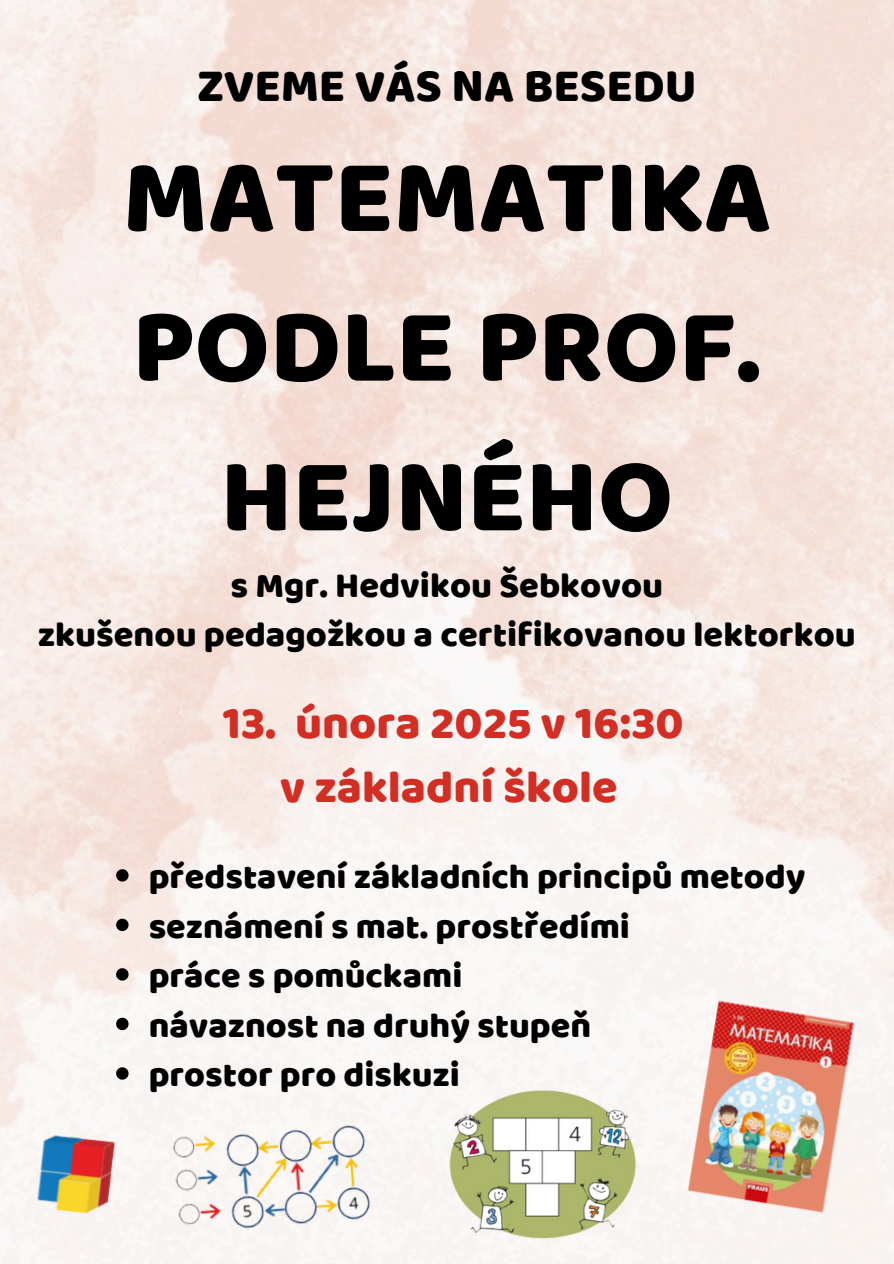
<style>
.page{position:relative;width:894px;height:1264px;background:#fff}
.page>*{position:absolute;margin:0;border:0;box-sizing:border-box;transform-origin:0 0}
.t1{font:107.1px/149.7px "Baloo";color:#000;text-align:center}
.t2{font:48px "Baloo";color:#000}
.t3{font:46.5px/64.2px "Baloo";color:#d22e24;text-align:center}
.t4{font:36px "Baloo";color:#000}
.t5{font:35.7px "Baloo";color:#000}
</style>
<div class="page">
<img style="left:0;top:0;width:893px;height:1263px">
<img style="left:674px;top:990px;width:189px;height:232px">
<img style="left:34px;top:1122px;width:97px;height:100px">
<img style="left:168px;top:1113px;width:215px;height:131px">
<img style="left:446px;top:1086px;width:202px;height:158px">
<svg style="left:116px;top:869px;width:12px;height:12px"></svg>
<svg style="left:116px;top:918px;width:12px;height:13px"></svg>
<svg style="left:116px;top:968px;width:12px;height:12px"></svg>
<svg style="left:116px;top:1017px;width:12px;height:13px"></svg>
<svg style="left:116px;top:1067px;width:12px;height:12px"></svg>
<p class="t2" style="left:197px;top:56px;width:501px">ZVEME VÁS NA BESEDU</p>
<h2 class="t1" style="left:122px;top:119px;width:649px">MATEMATIKA<br>PODLE PROF.<br>HEJNÉHO</h2>
<h1 class="t4" style="left:230px;top:563px;width:434px">s Mgr. Hedvikou Šebkovou</h1>
<p class="t4" style="left:38px;top:612px;width:819px">zkušenou pedagožkou a certifikovanou lektorkou</p>
<p class="t3" style="left:223px;top:689px;width:462px">13. února 2025 v 16:30 v základní škole</p>
<h3 class="t5" style="left:149px;top:855px;width:658px">představení základních principů metody</h3>
<p class="t5" style="left:149px;top:904px;width:482px">seznámení s mat. prostředími</p>
<p class="t5" style="left:149px;top:954px;width:315px">práce s pomůckami</p>
<p class="t5" style="left:149px;top:1003px;width:444px">návaznost na druhý stupeň</p>
<p class="t5" style="left:149px;top:1053px;width:312px">prostor pro diskuzi</p>
</div>
